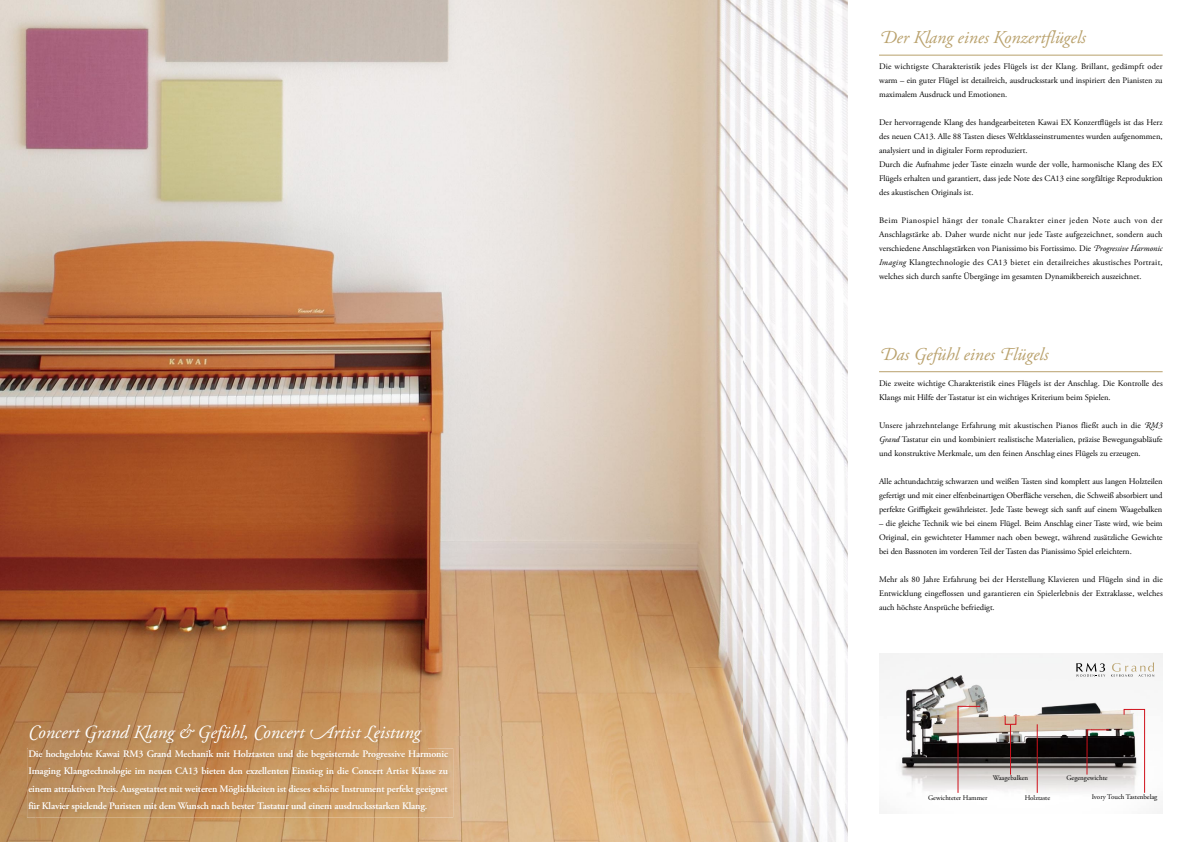
<style>
.page{position:relative;width:1191px;height:842px;background:#fff}
.page>*{position:absolute;margin:0;border:0;box-sizing:border-box;transform-origin:0 0}
.t1{font:italic 18.5px "Adobe Garamond Pro";color:#fff}
.t2{font:italic 18px "Adobe Garamond Pro";color:#b9a16c}
.t3{font:600 10px/17.5px "Adobe Garamond Pro";letter-spacing:-.015em;color:#fff;text-align:justify}
.t4{font:8.5px/14px "Adobe Garamond Pro";color:#000;text-align:justify}
.t5{font:7px "Adobe Garamond Pro";color:#000}
.s1{font-style:italic}
</style>
<div class="page">
<img style="left:0;top:0;width:741px;height:736px">
<img style="left:741px;top:0;width:107px;height:842px">
<img style="left:0;top:736px;width:35px;height:106px">
<img style="left:424px;top:736px;width:318px;height:106px">
<img style="left:35px;top:818px;width:389px;height:24px">
<img style="left:879px;top:654px;width:283px;height:160px">
<img style="left:28px;top:723px;width:399px;height:25px">
<img style="left:27px;top:748px;width:426px;height:70px">
<hr style="left:879px;top:55px;width:283px;height:1px;background:#b9a16c">
<hr style="left:879px;top:371px;width:283px;height:1px;background:#b9a16c">
<svg style="left:1086px;top:729px;width:23px;height:46px"></svg>
<svg style="left:957px;top:706px;width:23px;height:87px;background:#aa9b97"></svg>
<hr style="left:1010px;top:724px;width:1px;height:51px;background:#d0111b">
<hr style="left:1037px;top:724px;width:1px;height:69px;background:#d0111b">
<svg style="left:1123px;top:709px;width:22px;height:84px"></svg>
<svg style="left:1111px;top:662px;width:43px;height:15px"></svg>
<svg style="left:1076px;top:663px;width:29px;height:14px"></svg>
<h1 class="t1" style="left:28px;top:721px;width:394px">Concert Grand Klang &amp; Gefühl, Concert Artist Leistung</h1>
<p class="t3" style="left:28px;top:745px;width:421px">Die hochgelobte Kawai RM3 Grand Mechanik mit Holztasten und die begeisternde Progressive Harmonic Imaging Klangtechnologie im neuen CA13 bieten den exzellenten Einstieg in die Concert Artist Klasse zu einem attraktiven Preis. Ausgestattet mit weiteren Möglichkeiten ist dieses schöne Instrument perfekt geeignet für Klavier spielende Puristen mit dem Wunsch nach bester Tastatur und einem ausdrucksstarken Klang.</p>
<h2 class="t2" style="left:879px;top:27px;width:208px">Der Klang eines Konzertflügels</h2>
<p class="t4" style="left:879px;top:60px;width:285px">Die wichtigste Charakteristik jedes Flügels ist der Klang. Brillant, gedämpft oder warm – ein guter Flügel ist detailreich, ausdrucksstark und inspiriert den Pianisten zu maximalem Ausdruck und Emotionen.</p>
<p class="t4" style="left:879px;top:116px;width:285px;text-align:left">Der hervorragende Klang des handgearbeiteten Kawai EX Konzertflügels ist das Herz des neuen CA13. Alle 88 Tasten dieses Weltklasseinstrumentes wurden aufgenommen, analysiert und in digitaler Form reproduziert.<br>Durch die Aufnahme jeder Taste einzeln wurde der volle, harmonische Klang des EX Flügels erhalten und garantiert, dass jede Note des CA13 eine sorgfältige Reproduktion des akustischen Originals ist.</p>
<p class="t4" style="left:879px;top:214px;width:285px">Beim Pianospiel hängt der tonale Charakter einer jeden Note auch von der Anschlagstärke ab. Daher wurde nicht nur jede Taste aufgezeichnet, sondern auch verschiedene Anschlagstärken von Pianissimo bis Fortissimo. Die <span class="s1">Progressive Harmonic Imaging</span> Klangtechnologie des CA13 bietet ein detailreiches akustisches Portrait, welches sich durch sanfte Übergänge im gesamten Dynamikbereich auszeichnet.</p>
<h2 class="t2" style="left:879px;top:343px;width:171px">Das Gefühl eines Flügels</h2>
<p class="t4" style="left:879px;top:377px;width:285px">Die zweite wichtige Charakteristik eines Flügels ist der Anschlag. Die Kontrolle des<br>Klangs mit Hilfe der Tastatur ist ein wichtiges Kriterium beim Spielen.</p>
<p class="t4" style="left:879px;top:419px;width:285px">Unsere jahrzehntelange Erfahrung mit akustischen Pianos fließt auch in die <span class="s1">RM3<br>Grand</span> Tastatur ein und kombiniert realistische Materialien, präzise Bewegungsabläufe und konstruktive Merkmale, um den feinen Anschlag eines Flügels zu erzeugen.</p>
<p class="t4" style="left:879px;top:475px;width:285px">Alle achtundachtzig schwarzen und weißen Tasten sind komplett aus langen Holzteilen gefertigt und mit einer elfenbeinartigen Oberfläche versehen, die Schweiß absorbiert und perfekte Griffigkeit gewährleistet. Jede Taste bewegt sich sanft auf einem Waagebalken</p>
<p class="t4" style="left:879px;top:517px;width:285px">– die gleiche Technik wie bei einem Flügel. Beim Anschlag einer Taste wird, wie beim Original, ein gewichteter Hammer nach oben bewegt, während zusätzliche Gewichte bei den Bassnoten im vorderen Teil der Tasten das Pianissimo Spiel erleichtern.</p>
<p class="t4" style="left:879px;top:573px;width:285px">Mehr als 80 Jahre Erfahrung bei der Herstellung Klavieren und Flügeln sind in die Entwicklung eingeflossen und garantieren ein Spielerlebnis der Extraklasse, welches auch höchste Ansprüche befriedigt.</p>
<p class="t5" style="left:992px;top:774px;width:37px">Waagebalken</p>
<p class="t5" style="left:1066px;top:774px;width:43px">Gegengewichte</p>
<p class="t5" style="left:1091px;top:792px;width:67px">Ivory Touch Tastenbelag</p>
<p class="t5" style="left:928px;top:793px;width:61px">Gewichteter Hammer</p>
<p class="t5" style="left:1024px;top:793px;width:27px">Holztaste</p>
</div>
